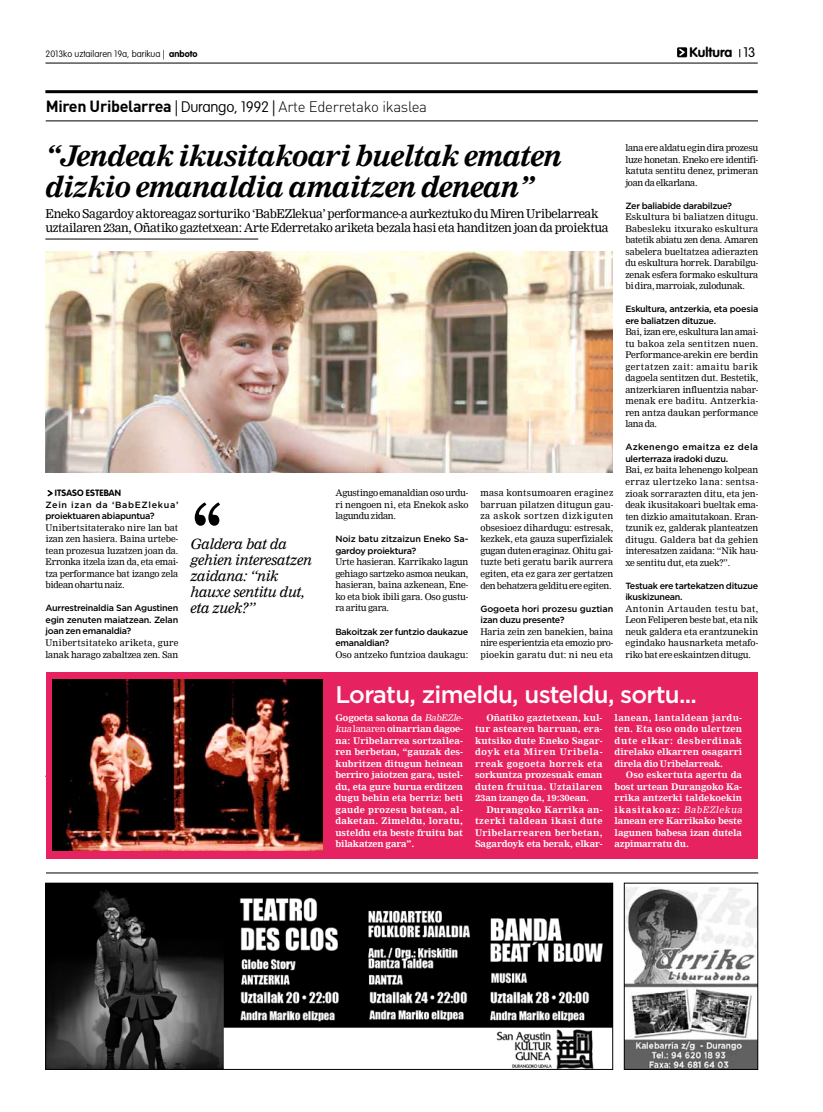
<style>
.page{position:relative;width:823px;height:1112px;background:#fff}
.page>*{position:absolute;margin:0;border:0;box-sizing:border-box;transform-origin:0 0}
.t1{font:italic 700 28px/31px "Nimrod";letter-spacing:-.035em;color:#000}
.t2{font:500 24px "Gotham";letter-spacing:-.03em;color:#fff}
.t3{font:300 15px "DIN Pro";letter-spacing:-.02em;color:#000}
.t4{font:italic 14px/16px "Nimrod";letter-spacing:-.02em;color:#000}
.t5{font:700 13.7px "VAG Rounded";color:#000}
.t6{font:12px/14px "Nimrod";letter-spacing:-.03em;color:#000}
.t7{font:100 9.1px "VAG Rounded";color:#000}
.t8{font:9px/11.5px "Nimrod";letter-spacing:-.015em;color:#000;text-align:justify}
.t9{font:700 9px/11.5px "Nimrod";color:#fff;text-align:justify}
.t10{font:500 9px/11.5px "Gotham";letter-spacing:-.03em;color:#000}
.t11{font:500 9px/11.5px "Gotham";letter-spacing:-.01em;color:#000}
.t12{font:700 9px "VAG Rounded";letter-spacing:.01em;color:#000}
.s1{font-weight:700}
.s2{font-weight:300}
.s3{font-weight:700;font-size:16px}
.s4{font-family:"VAG Rounded";font-weight:100}
.s5{font-weight:400;font-style:italic}
.s6{font-weight:400}
</style>
<div class="page">
<svg style="left:676px;top:47px;width:10px;height:10px"></svg>
<svg style="left:678px;top:49px;width:6px;height:7px"></svg>
<hr style="left:45px;top:63px;width:712px;height:1px;background:#000">
<hr style="left:45px;top:775px;width:712px;height:1px;background:#000">
<hr style="left:45px;top:90px;width:712px;height:3px;background:#000">
<hr style="left:46px;top:121px;width:711px;height:1px;background:#000">
<svg style="left:47px;top:490px;width:6px;height:7px"></svg>
<hr style="left:45px;top:239px;width:213px;height:1px;background:#000">
<img style="left:46px;top:251px;width:566px;height:221px">
<svg style="left:195px;top:502px;width:25px;height:23px"></svg>
<img style="left:47px;top:884px;width:563px;height:183px">
<div style="left:45px;top:882px;width:567px;height:187px;border:1px solid #000"></div>
<img style="left:625px;top:887px;width:130px;height:180px">
<div style="left:46px;top:672px;width:711px;height:186px;background:#e72261"></div>
<img style="left:53px;top:679px;width:269px;height:171px">
<hr style="left:46px;top:872px;width:711px;height:1px;background:#000">
<p class="t7" style="left:45px;top:49px;width:153px">2013ko uztailaren 19a, barikua | <span class="s1">anboto</span></p>
<h3 class="t5" style="left:689px;top:44px;width:68px">Kultura <span class="s2">13</span></h3>
<h3 class="t3" style="left:46px;top:96px;width:382px"><span class="s3">Miren Uribelarrea</span> <span class="s4">| Durango, 1992 |</span> Arte Ederretako ikaslea</h3>
<h1 class="t1" style="left:45px;top:140px;width:518px">“Jendeak ikusitakoari bueltak ematen dizkio emanaldia amaitzen denean”</h1>
<h3 class="t6" style="left:45px;top:206px;width:564px">Eneko Sagardoy aktoreagaz sorturiko ‘BabEZlekua’ performance-a aurkeztuko du Miren Uribelarreak uztailaren 23an, Oñatiko gaztetxean: Arte Ederretako ariketa bezala hasi eta handitzen joan da proiektua</h3>
<p class="t12" style="left:55px;top:488px;width:67px">ITSASO ESTEBAN</p>
<p class="t10" style="left:45px;top:498px;width:134px">Zein izan da ‘BabEZlekua’ proiektuaren abiapuntua?</p>
<p class="t8" style="left:45px;top:522px;width:134px">Unibertsitaterako nire lan bat izan zen hasiera. Baina urtebe&shy;tean prozesua luzatzen joan da.<br>Erronka itzela izan da, eta emai&shy;tza performance bat izango zela bidean ohartu naiz.</p>
<p class="t10" style="left:45px;top:602px;width:134px;text-align:justify">Aurrestreinaldia San Agustinen egin zenuten maiatzean. Zelan joan zen emanaldia?</p>
<p class="t8" style="left:45px;top:637px;width:134px">Unibertsitateko ariketa, gure lanak harago zabaltzea zen. San</p>
<h3 class="t4" style="left:190px;top:535px;width:123px">Galdera bat da gehien interesatzen zaidana: “nik hauxe sentitu dut, eta zuek?”</h3>
<p class="t8" style="left:335px;top:487px;width:134px">Agustingo emanaldian oso urdu&shy;ri nengoen ni, eta Enekok asko lagundu zidan.</p>
<p class="t11" style="left:335px;top:533px;width:134px">Noiz batu zitzaizun Eneko Sa&shy;gardoy proiektura?</p>
<p class="t8" style="left:335px;top:556px;width:134px">Urte hasieran. Karrikako lagun gehiago sartzeko asmoa neukan, hasieran, baina azkenean, Ene&shy;ko eta biok ibili gara. Oso gustu&shy;ra aritu gara.</p>
<p class="t10" style="left:335px;top:625px;width:134px">Bakoitzak zer funtzio daukazue emanaldian?</p>
<p class="t8" style="left:335px;top:648px;width:134px">Oso antzeko funtzioa daukagu:</p>
<p class="t8" style="left:480px;top:487px;width:134px">masa kontsumoaren eraginez barruan pilatzen ditugun gau&shy;za askok sortzen dizkiguten obsesioez dihardugu: estresak, kezkek, eta gauza superfizialek gugan duten eraginaz. Ohitu gai&shy;tuzte beti geratu barik aurrera egiten, eta ez gara zer gertatzen den behatzera gelditu ere egiten.</p>
<p class="t11" style="left:480px;top:602px;width:134px">Gogoeta hori prozesu guztian izan duzu presente?</p>
<p class="t8" style="left:480px;top:625px;width:134px">Haria zein zen banekien, baina nire esperientzia eta emozio pro&shy;pioekin garatu dut: ni neu eta</p>
<p class="t8" style="left:625px;top:142px;width:134px">lana ere aldatu egin dira prozesu luze honetan. Eneko ere identifi&shy;katuta sentitu denez, primeran joan da elkarlana.</p>
<p class="t10" style="left:625px;top:200px;width:108px">Zer baliabide darabilzue?</p>
<p class="t8" style="left:625px;top:211px;width:134px">Eskultura bi baliatzen ditugu.<br>Babesleku itxurako eskultura batetik abiatu zen dena. Amaren sabelera bueltatzea adierazten du eskultura horrek. Darabilgu&shy;zenak esfera formako eskultura bi dira, marroiak, zulodunak.</p>
<p class="t10" style="left:625px;top:303px;width:134px">Eskultura, antzerkia, eta poesia ere baliatzen dituzue.</p>
<p class="t8" style="left:625px;top:326px;width:134px">Bai, izan ere, eskultura lan amai&shy;tu bakoa zela sentitzen nuen.<br>Performance-arekin ere berdin gertatzen zait: amaitu barik dagoela sentitzen dut. Bestetik, antzerkiaren influentzia nabar&shy;menak ere baditu. Antzerkia&shy;ren antza daukan performance lana da.</p>
<p class="t10" style="left:625px;top:441px;width:134px">Azkenengo emaitza ez dela ulerterraza iradoki duzu.</p>
<p class="t8" style="left:625px;top:464px;width:134px">Bai, ez baita lehenengo kolpean erraz ulertzeko lana: sentsa&shy;zioak sorrarazten ditu, eta jen&shy;deak ikusitakoari bueltak ema&shy;ten dizkio amaitutakoan. Eran&shy;tzunik ez, galderak planteatzen ditugu. Galdera bat da gehien interesatzen zaidana: “Nik hau&shy;xe sentitu dut, eta zuek?”.</p>
<p class="t10" style="left:625px;top:579px;width:134px">Testuak ere tartekatzen dituzue ikuskizunean.</p>
<p class="t8" style="left:625px;top:602px;width:134px">Antonin Artauden testu bat, Leon Feliperen beste bat, eta nik neuk galdera eta erantzunekin egindako hausnarketa metafo&shy;riko bat ere eskaintzen ditugu.</p>
<h2 class="t2" style="left:335px;top:679px;width:363px">Loratu, zimeldu, usteldu, sortu...</h2>
<p class="t9" style="left:335px;top:711px;width:131px;text-align:left">Gogoeta sakona da <span class="s5">BabEZle&shy;kua</span><span class="s6">lanaren</span> oinarrian dagoe&shy;na: Uribelarrea sortzailea&shy;ren berbetan, “gauzak des&shy;kubritzen ditugun heinean berriro jaiotzen gara, ustel&shy;du, eta gure burua erditzen dugu behin eta berriz: beti gaude prozesu batean, al&shy;daketan. Zimeldu, loratu, usteldu eta beste fruitu bat bilakatzen gara”.</p>
<p class="t9" style="left:474px;top:711px;width:129px;text-indent:11px">Oñatiko gaztetxean, kul&shy;tur astearen barruan, era&shy;kutsiko dute Eneko Sagar&shy;doyk eta Miren Uribela&shy;rreak gogoeta horrek eta sorkuntza prozesuak eman duten fruitua. Uztailaren 23an izango da, 19:30ean.</p>
<p class="t9" style="left:614px;top:711px;width:129px">lanean, lantaldean jardu&shy;ten. Eta oso ondo ulertzen dute elkar: desberdinak direlako elkarren osagarri direla dio Uribelarreak.</p>
<p class="t9" style="left:614px;top:769px;width:131px;text-align:left;text-indent:11px">Oso eskertuta agertu da bost urtean Durangoko Ka&shy;rrika antzerki taldekoekin ikasitakoaz: <span class="s5">BabEZlekua </span>lanean ere Karrikako beste lagunen babesa izan dutela azpimarratu du.</p>
<p class="t9" style="left:474px;top:803px;width:129px;text-indent:11px">Durangoko Karrika an&shy;tzerki taldean ikasi dute Uribelarrearen berbetan, Sagardoyk eta berak, elkar-</p>
</div>
